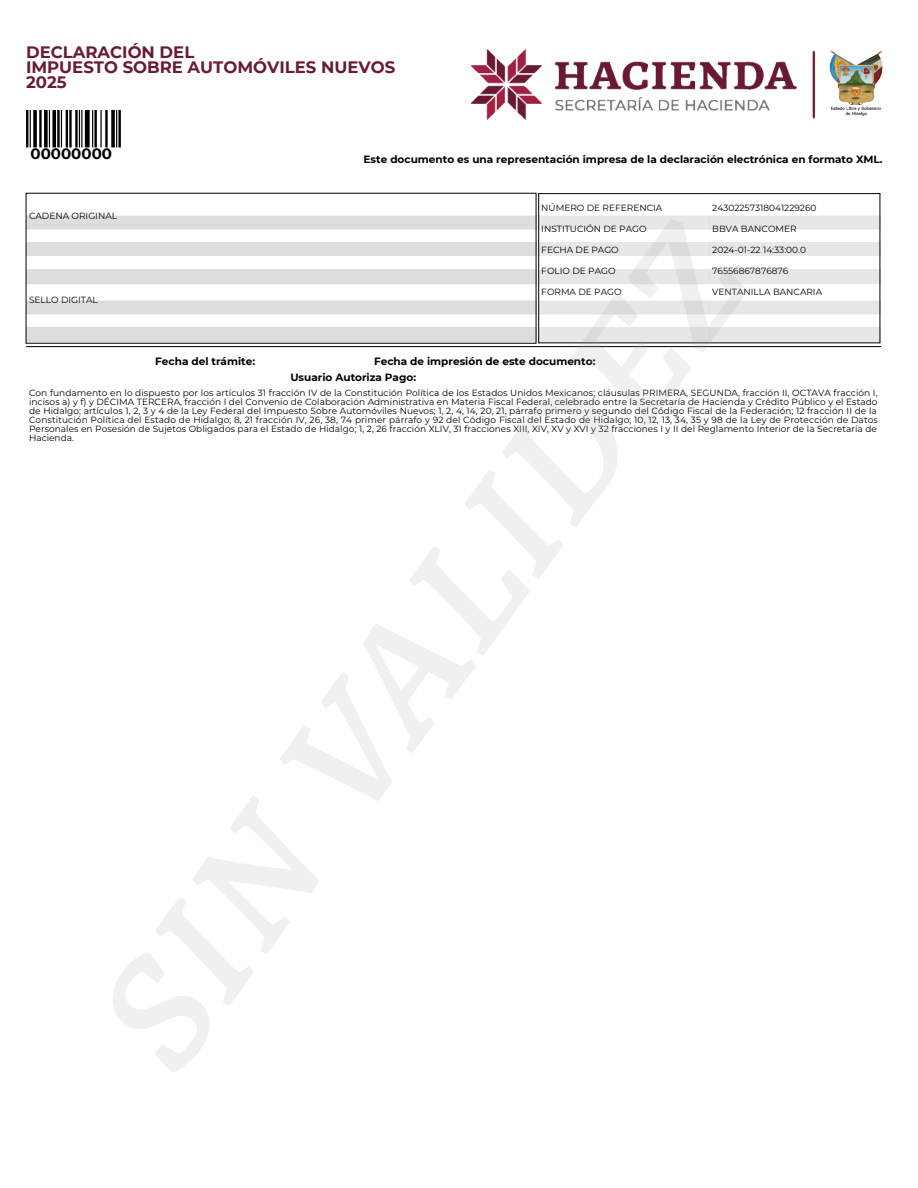
<style>
.page{position:relative;width:918px;height:1188px;background:#fff}
.page>*{position:absolute;margin:0;border:0;box-sizing:border-box;transform-origin:0 0}
.t1{font:700 16.5px/15px "Montserrat";color:#691c31}
.t2{font:700 15px "Montserrat";color:#000}
.t3{font:700 10.5px/15.8px "Montserrat";color:#000}
.t4{font:9px/9px "Montserrat";letter-spacing:.005em;color:#000}
</style>
<div class="page">
<img style="left:829px;top:51px;width:54px;height:65px">
<svg style="left:26px;top:110px;width:95px;height:37px"></svg>
<img style="left:539px;top:194px;width:341px;height:148px">
<hr style="left:538px;top:193px;width:171px;height:1px;background:#000">
<hr style="left:538px;top:342px;width:171px;height:1px;background:#000">
<hr style="left:538px;top:193px;width:1px;height:150px;background:#000">
<hr style="left:709px;top:193px;width:171px;height:1px;background:#000">
<hr style="left:709px;top:342px;width:171px;height:1px;background:#000">
<hr style="left:880px;top:193px;width:1px;height:150px;background:#000">
<hr style="left:26px;top:346px;width:855px;height:1px;background:#000">
<img style="left:471px;top:49px;width:345px;height:70px">
<h1 class="t1" style="left:26px;top:44px;width:371px">DECLARACIÓN DEL<br>IMPUESTO SOBRE AUTOMÓVILES NUEVOS<br>2025</h1>
<h2 class="t2" style="left:31px;top:143px;width:83px">00000000</h2>
<p class="t4" style="left:29px;top:211px;width:90px">CADENA ORIGINAL</p>
<p class="t4" style="left:29px;top:295px;width:70px">SELLO DIGITAL</p>
<p class="t3" style="left:364px;top:151px;width:521px">Este documento es una representación impresa de la declaración electrónica en formato XML.</p>
<p class="t4" style="left:541px;top:203px;width:123px">NÚMERO DE REFERENCIA</p>
<p class="t4" style="left:541px;top:224px;width:107px">INSTITUCIÓN DE PAGO</p>
<p class="t4" style="left:541px;top:245px;width:79px">FECHA DE PAGO</p>
<p class="t4" style="left:541px;top:266px;width:76px">FOLIO DE PAGO</p>
<p class="t4" style="left:541px;top:287px;width:82px">FORMA DE PAGO</p>
<p class="t4" style="left:712px;top:203px;width:106px">24302257318041229260</p>
<p class="t4" style="left:712px;top:224px;width:86px">BBVA BANCOMER</p>
<p class="t4" style="left:712px;top:245px;width:95px">2024-01-22 14:33:00.0</p>
<p class="t4" style="left:712px;top:266px;width:78px">76556867876876</p>
<p class="t4" style="left:712px;top:287px;width:111px">VENTANILLA BANCARIA</p>
<p class="t3" style="left:155px;top:353px;width:101px">Fecha del trámite:</p>
<p class="t3" style="left:290px;top:353px;width:307px;text-indent:84px">Fecha de impresión de este documento:<br>Usuario Autoriza Pago:</p>
<p class="t4" style="left:29px;top:388px;width:850px">Con fundamento en lo dispuesto por los artículos 31 fracción IV de la Constitución Política de los Estados Unidos Mexicanos; cláusulas PRIMERA, SEGUNDA, fracción II, OCTAVA fracción I, incisos a) y f) y DÉCIMA TERCERA, fracción I del Convenio de Colaboración Administrativa en Materia Fiscal Federal, celebrado entre la Secretaría de Hacienda y Crédito Público y el Estado de Hidalgo; artículos 1, 2, 3 y 4 de la Ley Federal del Impuesto Sobre Automóviles Nuevos; 1, 2, 4, 14, 20, 21, párrafo primero y segundo del Código Fiscal de la Federación; 12 fracción II de la Constitución Política del Estado de Hidalgo; 8, 21 fracción IV, 26, 38, 74 primer párrafo y 92 del Código Fiscal del Estado de Hidalgo; 10, 12, 13, 34, 35 y 98 de la Ley de Protección de Datos Personales en Posesión de Sujetos Obligados para el Estado de Hidalgo; 1, 2, 26 fracción XLIV, 31 fracciones XIII, XIV, XV y XVI y 32 fracciones I y II del Reglamento Interior de la Secretaría de Hacienda.</p>
</div>
